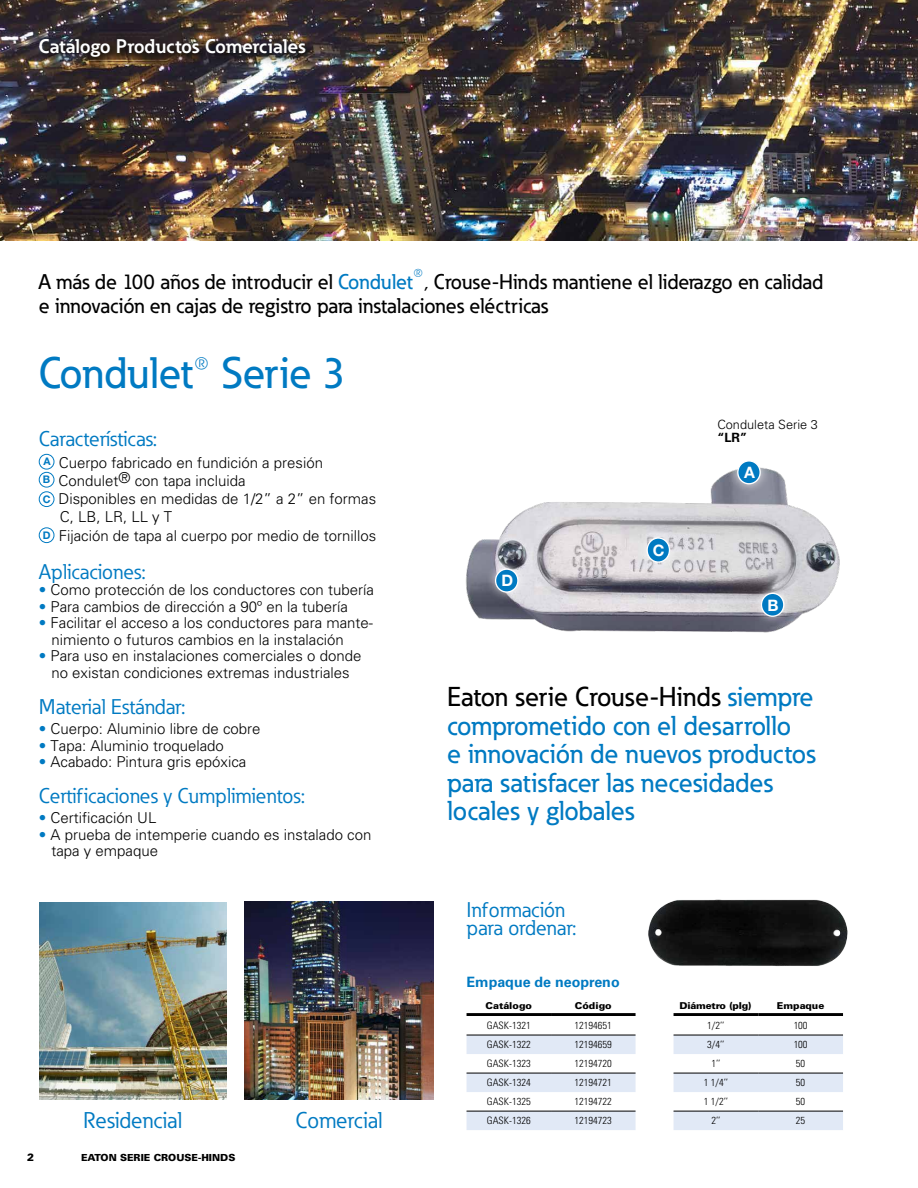
<style>
.page{position:relative;width:918px;height:1188px;background:#fff}
.page>*{position:absolute;margin:0;border:0;box-sizing:border-box;transform-origin:0 0}
.t1{font:500 43.5px "Eaton";color:#007ac2}
.t2{font:500 27px/28.5px "Eaton";color:#007ac2}
.t3{font:22.5px "Eaton";color:#007ac2}
.t4{font:500 21px/24px "Eaton";color:#000}
.t5{font:21px/18.6px "Eaton";color:#007ac2}
.t6{font:700 19.5px "Eaton";color:#fff}
.t7{font:700 15.75px "Helvetica Neue LT Pro";color:#fff}
.t8{font:300 15px/16.5px "Univers LT Std";color:#000}
.t9{font:700 14.25px "Univers LT Std";color:#007ac2}
.t10{font:300 12.75px "Univers LT Std";color:#000}
.t11{font:700 12.75px "Univers LT Std";color:#000}
.t12{font:900 10.5px "Univers LT Std";color:#000}
.t13{font:300 condensed 10.2px "Univers LT Std";color:#000}
.t14{font:900 9.75px "Univers LT Std";color:#000}
.t15{font:900 9.45px "Univers LT Std";color:#000}
.t16{font:900 9.45px "Univers LT Std";letter-spacing:-.02em;color:#000}
.s1{color:#007ac2}
.s2{font-size:28.5px;color:#007ac2}
.s3{font-family:"Helvetica Neue LT Pro";font-weight:700;font-size:10.5px;color:#007ac2}
.s4{color:#000}
</style>
<div class="page">
<img style="left:0;top:0;width:918px;height:240px">
<img style="left:466px;top:469px;width:374px;height:164px">
<div style="left:39px;top:454px;width:15px;height:15px;border:1px solid #007ac2;border-radius:50%"></div>
<div style="left:30px;top:463px;width:34px;height:34px;background:#fff"></div>
<div style="left:39px;top:472px;width:15px;height:15px;border:1px solid #007ac2;border-radius:50%"></div>
<div style="left:30px;top:482px;width:34px;height:34px;background:#fff"></div>
<div style="left:39px;top:491px;width:15px;height:16px;border:1px solid #007ac2;border-radius:50%"></div>
<div style="left:39px;top:527px;width:15px;height:16px;border:1px solid #007ac2;border-radius:50%"></div>
<img style="left:244px;top:902px;width:190px;height:198px">
<img style="left:39px;top:902px;width:187px;height:198px">
<div style="left:728px;top:451px;width:42px;height:43px;background:#fff;opacity:.75"></div>
<div style="left:738px;top:461px;width:22px;height:23px;background:#007ac2;border-radius:50%"></div>
<div style="left:737px;top:460px;width:24px;height:24px;border:1px solid #fff;border-radius:50%"></div>
<div style="left:752px;top:583px;width:42px;height:43px;background:#fff;opacity:.75"></div>
<div style="left:761px;top:593px;width:23px;height:23px;background:#007ac2;border-radius:50%"></div>
<div style="left:761px;top:593px;width:23px;height:24px;border:1px solid #fff;border-radius:50%"></div>
<div style="left:637px;top:528px;width:42px;height:44px;background:#fff;opacity:.75"></div>
<div style="left:647px;top:538px;width:22px;height:24px;background:#007ac2;border-radius:50%"></div>
<div style="left:646px;top:537px;width:24px;height:26px;border:1px solid #fff;border-radius:50%"></div>
<div style="left:486px;top:559px;width:42px;height:43px;background:#fff;opacity:.75"></div>
<div style="left:496px;top:569px;width:22px;height:23px;background:#007ac2;border-radius:50%"></div>
<div style="left:495px;top:569px;width:24px;height:24px;border:1px solid #fff;border-radius:50%"></div>
<img style="left:37px;top:35px;width:280px;height:34px">
<svg style="left:467px;top:1036px;width:169px;height:94px"></svg>
<hr style="left:467px;top:1013px;width:84px;height:3px;background:#000">
<hr style="left:551px;top:1013px;width:85px;height:3px;background:#000">
<hr style="left:467px;top:1035px;width:84px;height:1px;background:#000">
<hr style="left:551px;top:1035px;width:85px;height:1px;background:#000">
<hr style="left:467px;top:1073px;width:84px;height:1px;background:#000">
<hr style="left:551px;top:1073px;width:85px;height:1px;background:#000">
<hr style="left:467px;top:1111px;width:84px;height:1px;background:#000">
<hr style="left:551px;top:1111px;width:85px;height:1px;background:#000">
<svg style="left:674px;top:1036px;width:169px;height:94px"></svg>
<hr style="left:674px;top:1013px;width:84px;height:3px;background:#000">
<hr style="left:758px;top:1013px;width:85px;height:3px;background:#000">
<hr style="left:674px;top:1035px;width:84px;height:1px;background:#000">
<hr style="left:758px;top:1035px;width:85px;height:1px;background:#000">
<hr style="left:674px;top:1073px;width:84px;height:1px;background:#000">
<hr style="left:758px;top:1073px;width:85px;height:1px;background:#000">
<hr style="left:674px;top:1111px;width:84px;height:1px;background:#000">
<hr style="left:758px;top:1111px;width:85px;height:1px;background:#000">
<img style="left:648px;top:899px;width:200px;height:67px">
<h3 class="t6" style="left:39px;top:34px;width:269px">Catálogo Productos Comerciales</h3>
<h3 class="t4" style="left:39px;top:270px;width:786px">A más de 100 años de introducir el <span class="s1">Condulet</span><span class="s2">®</span>, Crouse-Hinds mantiene el liderazgo en calidad e innovación en cajas de registro para instalaciones eléctricas</h3>
<h1 class="t1" style="left:39px;top:346px;width:309px">Condulet® Serie 3</h1>
<h3 class="t5" style="left:39px;top:430px;width:120px">Características:</h3>
<p class="t8" style="left:43px;top:454px;width:281px"><sup>A</sup> Cuerpo fabricado en fundición a presión</p>
<p class="t8" style="left:43px;top:472px;width:204px"><sup>B</sup> Condulet® con tapa incluida</p>
<p class="t8" style="left:43px;top:490px;width:335px"><span class="s3">C</span> Disponibles en medidas de 1/2” a 2” en formas</p>
<p class="t8" style="left:60px;top:508px;width:114px">C, LB, LR, LL y T</p>
<p class="t8" style="left:43px;top:528px;width:335px"><sup>D</sup> Fijación de tapa al cuerpo por medio de tornillos</p>
<h3 class="t5" style="left:39px;top:563px;width:108px">Aplicaciones:</h3>
<p class="t8" style="left:39px;top:582px;width:337px"><span class="s1">•</span> Como protección de los conductores con tubería</p>
<p class="t8" style="left:39px;top:598px;width:311px"><span class="s1">•</span> Para cambios de dirección a 90º en la tubería</p>
<p class="t8" style="left:51px;top:615px;width:323px;text-indent:-13px"><span class="s1">•</span> Facilitar el acceso a los conductores para mante&shy;nimiento o futuros cambios en la instalación</p>
<p class="t8" style="left:39px;top:648px;width:324px;text-align:center"><span class="s1">•</span> Para uso en instalaciones comerciales o donde no existan condiciones extremas industriales</p>
<h3 class="t5" style="left:39px;top:698px;width:148px">Material Estándar:</h3>
<p class="t8" style="left:39px;top:721px;width:223px"><span class="s1">•</span> Cuerpo: Aluminio libre de cobre</p>
<p class="t8" style="left:39px;top:737px;width:187px"><span class="s1">•</span> Tapa: Aluminio troquelado</p>
<p class="t8" style="left:39px;top:754px;width:209px"><span class="s1">•</span> Acabado: Pintura gris epóxica</p>
<h3 class="t5" style="left:39px;top:787px;width:268px">Certificaciones y Cumplimientos:</h3>
<p class="t8" style="left:39px;top:810px;width:119px"><span class="s1">•</span> Certificación UL</p>
<p class="t8" style="left:51px;top:826px;width:322px;text-indent:-13px"><span class="s1">•</span> A prueba de intemperie cuando es instalado con tapa y empaque</p>
<h3 class="t3" style="left:83px;top:1106px;width:100px">Residencial</h3>
<h3 class="t3" style="left:296px;top:1106px;width:88px">Comercial</h3>
<p class="t12" style="left:27px;top:1151px;width:9px">2</p>
<p class="t14" style="left:81px;top:1151px;width:156px">EATON SERIE CROUSE-HINDS</p>
<p class="t7" style="left:501px;top:571px;width:13px">D</p>
<p class="t7" style="left:653px;top:540px;width:13px">C</p>
<p class="t10" style="left:717px;top:417px;width:102px">Conduleta Serie 3</p>
<p class="t11" style="left:717px;top:430px;width:31px">“LR”</p>
<p class="t7" style="left:744px;top:463px;width:12px">A</p>
<p class="t7" style="left:768px;top:595px;width:13px">B</p>
<h2 class="t2" style="left:447px;top:682px;width:370px"><span class="s4">Eaton serie Crouse-Hinds</span> siempre comprometido con el desarrollo<br>e innovación de nuevos productos para satisfacer las necesidades locales y globales</h2>
<h3 class="t5" style="left:467px;top:900px;width:112px">Información para ordenar:</h3>
<p class="t9" style="left:467px;top:974px;width:155px">Empaque de neopreno</p>
<p class="t15" style="left:485px;top:999px;width:48px">Catálogo</p>
<p class="t15" style="left:575px;top:999px;width:38px">Código</p>
<p class="t13" style="left:487px;top:1019px;width:45px">GASK-1321</p>
<p class="t13" style="left:575px;top:1019px;width:39px">12194651</p>
<p class="t13" style="left:487px;top:1039px;width:45px">GASK-1322</p>
<p class="t13" style="left:575px;top:1039px;width:39px">12194659</p>
<p class="t13" style="left:487px;top:1058px;width:45px">GASK-1323</p>
<p class="t13" style="left:575px;top:1058px;width:39px">12194720</p>
<p class="t13" style="left:487px;top:1077px;width:45px">GASK-1324</p>
<p class="t13" style="left:575px;top:1077px;width:39px">12194721</p>
<p class="t13" style="left:487px;top:1096px;width:45px">GASK-1325</p>
<p class="t13" style="left:575px;top:1096px;width:39px">12194722</p>
<p class="t13" style="left:487px;top:1115px;width:45px">GASK-1326</p>
<p class="t13" style="left:575px;top:1115px;width:39px">12194723</p>
<p class="t16" style="left:680px;top:999px;width:73px">Diámetro (plg)</p>
<p class="t15" style="left:777px;top:999px;width:49px">Empaque</p>
<p class="t13" style="left:707px;top:1019px;width:19px">1/2’’</p>
<p class="t13" style="left:794px;top:1019px;width:15px">100</p>
<p class="t13" style="left:707px;top:1039px;width:19px">3/4’’</p>
<p class="t13" style="left:794px;top:1039px;width:15px">100</p>
<p class="t13" style="left:711px;top:1058px;width:11px">1’’</p>
<p class="t13" style="left:796px;top:1058px;width:11px">50</p>
<p class="t13" style="left:704px;top:1077px;width:26px">1 1/4’’</p>
<p class="t13" style="left:796px;top:1077px;width:11px">50</p>
<p class="t13" style="left:704px;top:1096px;width:26px">1 1/2’’</p>
<p class="t13" style="left:796px;top:1096px;width:11px">50</p>
<p class="t13" style="left:711px;top:1115px;width:11px">2’’</p>
<p class="t13" style="left:796px;top:1115px;width:11px">25</p>
</div>
